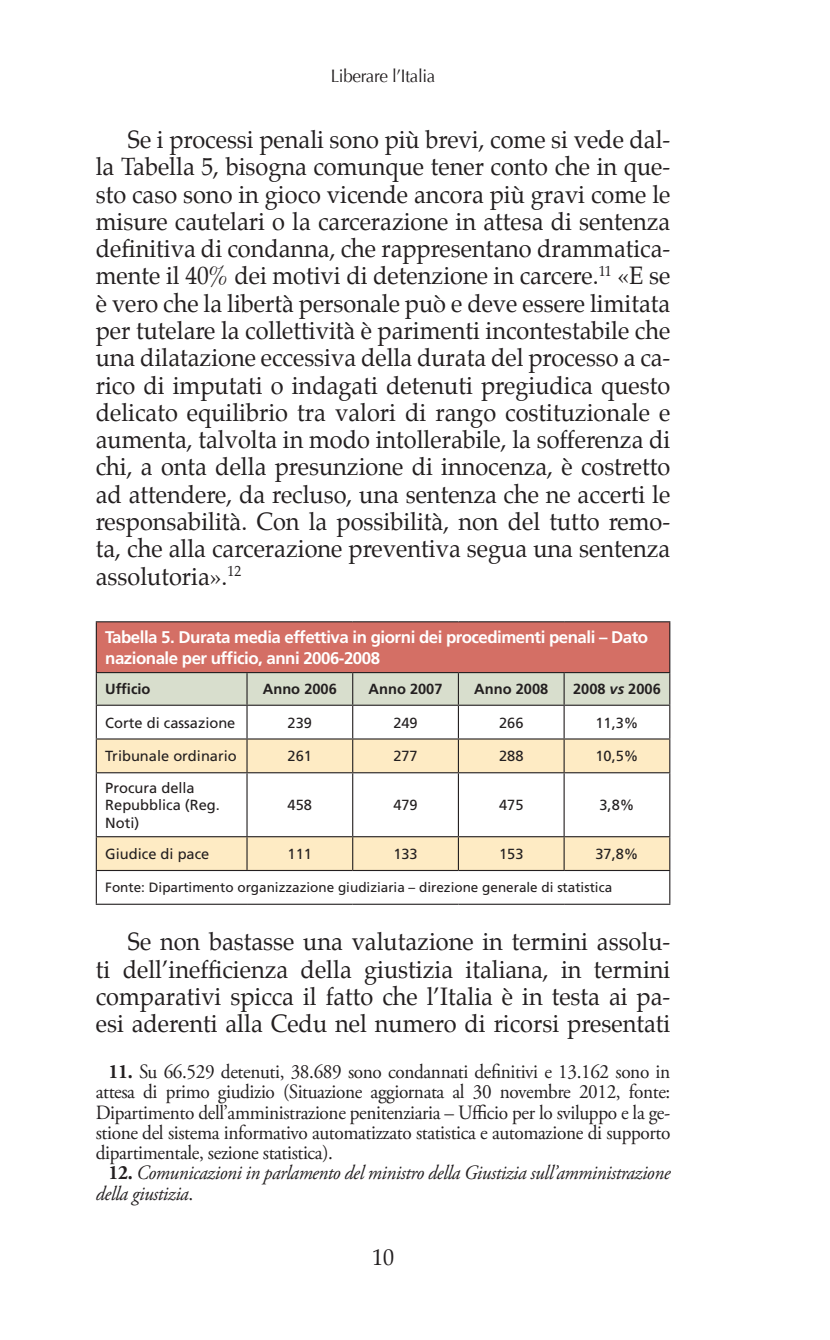
<style>
.page{position:relative;width:830px;height:1340px;background:#fff}
.page>*{position:absolute;margin:0;border:0;box-sizing:border-box;transform-origin:0 0}
.t1{font:24.75px/27.2px "Palatino";color:#231f20;text-align:justify;scale:.95 1}
.t2{font:22.5px "Palatino";color:#231f20}
.t3{font:20.25px/20.2px "Adobe Garamond Pro";letter-spacing:-.02em;color:#231f20;text-align:justify;scale:.95 1}
.t4{font:italic 20.25px/20.2px "Adobe Garamond Pro";letter-spacing:-.02em;color:#231f20;scale:.95 1}
.t5{font:18px "Optima";letter-spacing:-.02em;color:#231f20;scale:.95 1}
.t6{font:700 16.88px/20.2px "Frutiger LT Std";letter-spacing:-.03em;color:#fff}
.t7{font:14.62px/17.6px "Frutiger LT Std";color:#231f20}
.t8{font:700 14.62px "Frutiger LT Std";color:#231f20}
.t9{font:13.5px "Frutiger LT Std";color:#231f20}
.s1{font-style:italic}
.s2{font-weight:700}
.s3{font-weight:700;font-style:normal}
.s4{font-style:normal}
</style>
<div class="page">
<div style="left:96px;top:622px;width:573px;height:50px;background:#d46f65"></div>
<div style="left:97px;top:673px;width:572px;height:31px;background:#d8decd"></div>
<svg style="left:97px;top:705px;width:572px;height:167px"></svg>
<svg style="left:97px;top:739px;width:572px;height:131px;fill:#feebc4"></svg>
<hr style="left:96px;top:673px;width:1px;height:31px;background:#231f20">
<hr style="left:246px;top:673px;width:1px;height:31px;background:#231f20">
<hr style="left:352px;top:673px;width:1px;height:31px;background:#231f20">
<hr style="left:457px;top:673px;width:2px;height:31px;background:#231f20">
<hr style="left:563px;top:673px;width:1px;height:31px;background:#231f20">
<hr style="left:669px;top:673px;width:1px;height:31px;background:#231f20">
<hr style="left:96px;top:704px;width:151px;height:1px;background:#231f20">
<hr style="left:96px;top:705px;width:1px;height:33px;background:#231f20">
<hr style="left:247px;top:704px;width:105px;height:1px;background:#231f20">
<hr style="left:246px;top:705px;width:1px;height:33px;background:#231f20">
<hr style="left:352px;top:704px;width:106px;height:1px;background:#231f20">
<hr style="left:352px;top:705px;width:1px;height:33px;background:#231f20">
<hr style="left:458px;top:704px;width:106px;height:1px;background:#231f20">
<hr style="left:457px;top:705px;width:2px;height:33px;background:#231f20">
<hr style="left:564px;top:704px;width:106px;height:1px;background:#231f20">
<hr style="left:563px;top:705px;width:1px;height:33px;background:#231f20">
<hr style="left:669px;top:705px;width:1px;height:33px;background:#231f20">
<hr style="left:96px;top:738px;width:151px;height:1px;background:#231f20">
<hr style="left:96px;top:739px;width:1px;height:33px;background:#231f20">
<hr style="left:247px;top:738px;width:105px;height:1px;background:#231f20">
<hr style="left:246px;top:739px;width:1px;height:33px;background:#231f20">
<hr style="left:352px;top:738px;width:106px;height:1px;background:#231f20">
<hr style="left:352px;top:739px;width:1px;height:33px;background:#231f20">
<hr style="left:458px;top:738px;width:106px;height:1px;background:#231f20">
<hr style="left:457px;top:739px;width:2px;height:33px;background:#231f20">
<hr style="left:564px;top:738px;width:106px;height:1px;background:#231f20">
<hr style="left:563px;top:739px;width:1px;height:33px;background:#231f20">
<hr style="left:669px;top:739px;width:1px;height:33px;background:#231f20">
<hr style="left:96px;top:772px;width:151px;height:1px;background:#231f20">
<hr style="left:96px;top:773px;width:1px;height:63px;background:#231f20">
<hr style="left:247px;top:772px;width:105px;height:1px;background:#231f20">
<hr style="left:246px;top:773px;width:1px;height:63px;background:#231f20">
<hr style="left:352px;top:772px;width:106px;height:1px;background:#231f20">
<hr style="left:352px;top:773px;width:1px;height:63px;background:#231f20">
<hr style="left:458px;top:772px;width:106px;height:1px;background:#231f20">
<hr style="left:457px;top:773px;width:2px;height:63px;background:#231f20">
<hr style="left:564px;top:772px;width:106px;height:1px;background:#231f20">
<hr style="left:563px;top:773px;width:1px;height:63px;background:#231f20">
<hr style="left:669px;top:773px;width:1px;height:63px;background:#231f20">
<hr style="left:96px;top:836px;width:151px;height:1px;background:#231f20">
<hr style="left:96px;top:837px;width:1px;height:33px;background:#231f20">
<hr style="left:247px;top:836px;width:105px;height:1px;background:#231f20">
<hr style="left:246px;top:837px;width:1px;height:33px;background:#231f20">
<hr style="left:352px;top:836px;width:106px;height:1px;background:#231f20">
<hr style="left:352px;top:837px;width:1px;height:33px;background:#231f20">
<hr style="left:458px;top:836px;width:106px;height:1px;background:#231f20">
<hr style="left:457px;top:837px;width:2px;height:33px;background:#231f20">
<hr style="left:564px;top:836px;width:106px;height:1px;background:#231f20">
<hr style="left:563px;top:837px;width:1px;height:33px;background:#231f20">
<hr style="left:669px;top:837px;width:1px;height:33px;background:#231f20">
<hr style="left:96px;top:870px;width:151px;height:1px;background:#231f20">
<hr style="left:96px;top:871px;width:1px;height:32px;background:#231f20">
<hr style="left:247px;top:870px;width:105px;height:1px;background:#231f20">
<hr style="left:352px;top:870px;width:106px;height:1px;background:#231f20">
<hr style="left:458px;top:870px;width:106px;height:1px;background:#231f20">
<hr style="left:564px;top:870px;width:106px;height:1px;background:#231f20">
<hr style="left:669px;top:871px;width:1px;height:32px;background:#231f20">
<hr style="left:96px;top:903px;width:151px;height:1px;background:#231f20">
<hr style="left:247px;top:903px;width:105px;height:1px;background:#231f20">
<hr style="left:352px;top:903px;width:106px;height:1px;background:#231f20">
<hr style="left:458px;top:903px;width:106px;height:1px;background:#231f20">
<hr style="left:564px;top:903px;width:106px;height:1px;background:#231f20">
<hr style="left:96px;top:621px;width:151px;height:1px;background:#231f20">
<hr style="left:96px;top:622px;width:1px;height:50px;background:#231f20">
<hr style="left:247px;top:621px;width:105px;height:1px;background:#231f20">
<hr style="left:352px;top:621px;width:106px;height:1px;background:#231f20">
<hr style="left:458px;top:621px;width:106px;height:1px;background:#231f20">
<hr style="left:564px;top:621px;width:106px;height:1px;background:#231f20">
<hr style="left:669px;top:622px;width:1px;height:50px;background:#231f20">
<hr style="left:96px;top:672px;width:151px;height:1px;background:#231f20">
<hr style="left:247px;top:672px;width:105px;height:1px;background:#231f20">
<hr style="left:352px;top:672px;width:106px;height:1px;background:#231f20">
<hr style="left:458px;top:672px;width:106px;height:1px;background:#231f20">
<hr style="left:564px;top:672px;width:106px;height:1px;background:#231f20">
<p class="t5" style="left:330px;top:65px;width:112px">Liberare l’Italia</p>
<p class="t1" style="left:96px;top:126px;width:606px;text-indent:32px">Se i processi penali sono più brevi, come si vede dal&shy;la Tabella 5, bisogna comunque tener conto che in que&shy;sto caso sono in gioco vicende ancora più gravi come le misure cautelari o la carcerazione in attesa di sentenza definitiva di condanna, che rappresentano drammatica&shy;mente il 40% dei motivi di detenzione in carcere.<sup>11</sup> «E se è vero che la libertà personale può e deve essere limitata per tutelare la collettività è parimenti incontestabile che una dilatazione eccessiva della durata del processo a ca&shy;rico di imputati o indagati detenuti pregiudica questo delicato equilibrio tra valori di rango costituzionale e aumenta, talvolta in modo intollerabile, la sofferenza di chi, a onta della presunzione di innocenza, è costretto ad attendere, da recluso, una sentenza che ne accerti le responsabilità. Con la possibilità, non del tutto remo&shy;ta, che alla carcerazione preventiva segua una sentenza assolutoria».<sup>12</sup></p>
<p class="t6" style="left:105px;top:627px;width:544px">Tabella 5. Durata media effettiva in giorni dei procedimenti penali – Dato nazionale per ufficio, anni 2006-2008</p>
<p class="t8" style="left:105px;top:680px;width:47px">Ufficio</p>
<p class="t8" style="left:263px;top:680px;width:75px">Anno 2006</p>
<p class="t8" style="left:368px;top:680px;width:75px">Anno 2007</p>
<p class="t8" style="left:474px;top:680px;width:75px">Anno 2008</p>
<p class="t8" style="left:572px;top:680px;width:89px">2008 <span class="s1">vs</span> 2006</p>
<p class="t7" style="left:105px;top:713px;width:132px">Corte di cassazione</p>
<p class="t7" style="left:287px;top:713px;width:26px">239</p>
<p class="t7" style="left:393px;top:713px;width:26px">249</p>
<p class="t7" style="left:499px;top:713px;width:26px">266</p>
<p class="t7" style="left:595px;top:713px;width:45px">11,3%</p>
<p class="t7" style="left:105px;top:747px;width:133px">Tribunale ordinario</p>
<p class="t7" style="left:287px;top:747px;width:26px">261</p>
<p class="t7" style="left:393px;top:747px;width:26px">277</p>
<p class="t7" style="left:499px;top:747px;width:26px">288</p>
<p class="t7" style="left:595px;top:747px;width:45px">10,5%</p>
<p class="t7" style="left:105px;top:779px;width:116px">Procura della<br>Repubblica (Reg.<br>Noti)</p>
<p class="t7" style="left:287px;top:796px;width:26px">458</p>
<p class="t7" style="left:393px;top:796px;width:26px">479</p>
<p class="t7" style="left:499px;top:796px;width:26px">475</p>
<p class="t7" style="left:599px;top:796px;width:36px">3,8%</p>
<p class="t7" style="left:105px;top:845px;width:106px">Giudice di pace</p>
<p class="t7" style="left:287px;top:845px;width:26px">111</p>
<p class="t7" style="left:393px;top:845px;width:26px">133</p>
<p class="t7" style="left:499px;top:845px;width:26px">153</p>
<p class="t7" style="left:595px;top:845px;width:45px">37,8%</p>
<p class="t9" style="left:105px;top:879px;width:508px">Fonte: Dipartimento organizzazione giudiziaria – direzione generale di statistica</p>
<p class="t1" style="left:96px;top:928px;width:606px;text-indent:32px">Se non bastasse una valutazione in termini assolu&shy;ti dell’inefficienza della giustizia italiana, in termini comparativi spicca il fatto che l’Italia è in testa ai pa&shy;esi aderenti alla Cedu nel numero di ricorsi presentati</p>
<p class="t3" style="left:96px;top:1062px;width:606px;text-indent:13px"><span class="s2">11.</span> Su 66.529 detenuti, 38.689 sono condannati definitivi e 13.162 sono in attesa di primo giudizio (Situazione aggiornata al 30 novembre 2012, fonte:<br>Dipartimento dell’amministrazione penitenziaria – Ufficio per lo sviluppo e la ge&shy;stione del sistema informativo automatizzato statistica e automazione di supporto dipartimentale, sezione statistica).</p>
<p class="t4" style="left:96px;top:1163px;width:606px;text-indent:13px"><span class="s3">12.</span> Comunicazioni in parlamento del ministro della Giustizia sull’amministrazione della giustizia<span class="s4">.</span></p>
<p class="t2" style="left:372px;top:1238px;width:24px">10</p>
</div>
